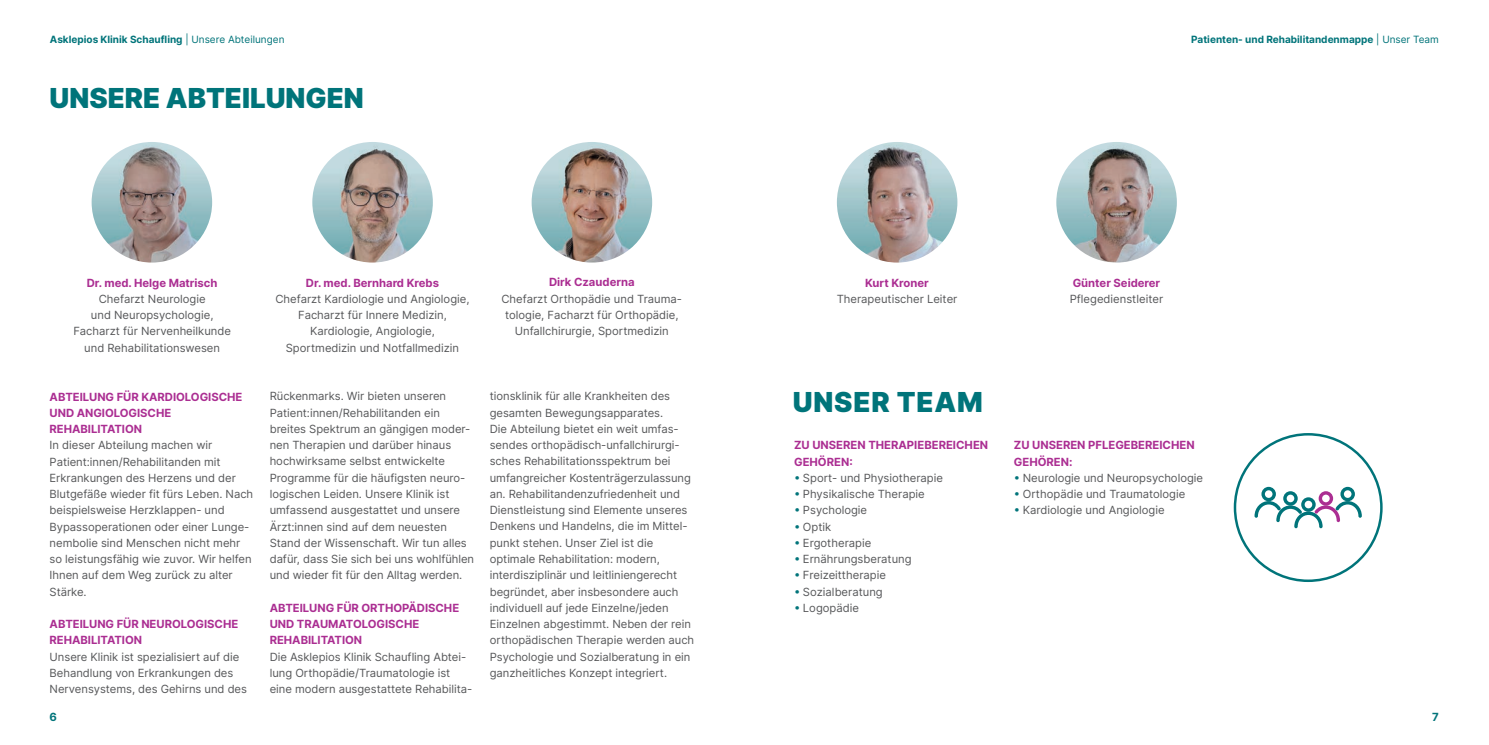
<style>
.page{position:relative;width:1489px;height:745px;background:#fff}
.page>*{position:absolute;margin:0;border:0;box-sizing:border-box;transform-origin:0 0}
.t1{font:900 27.5px "Inter";color:#00747a}
.t2{font:900 27.5px "Inter";letter-spacing:.03em;color:#00747a}
.t3{font:11.25px/16.2px "Inter";letter-spacing:-.005em;color:#57585a}
.t4{font:700 11.25px/16.2px "Inter";letter-spacing:-.005em;color:#ab2e92}
.t5{font:700 11.25px "Inter";color:#00747a}
.t6{font:700 10px "Inter";color:#00747a}
.s1{font-weight:400}
.s2{font-weight:700;color:#ab2e92}
.s3{color:#00747a}
</style>
<div class="page">
<svg style="left:1254px;top:486px;width:107px;height:42px"></svg>
<img style="left:531px;top:142px;width:121px;height:120px;border-radius:60px">
<img style="left:836px;top:142px;width:121px;height:120px;border-radius:60px">
<img style="left:1056px;top:142px;width:120px;height:120px;border-radius:60px">
<img style="left:92px;top:142px;width:120px;height:120px;border-radius:60px">
<img style="left:312px;top:142px;width:121px;height:120px;border-radius:60px">
<p class="t6" style="left:50px;top:32px;width:236px">Asklepios Klinik Schaufling <span class="s1">| Unsere Abteilungen</span></p>
<h1 class="t1" style="left:50px;top:78px;width:315px">UNSERE ABTEILUNGEN</h1>
<p class="t4" style="left:87px;top:274px;width:132px">Dr. med. Helge Matrisch</p>
<p class="t3" style="left:73px;top:290px;width:159px;text-align:center">Chefarzt Neurologie<br>und Neuropsychologie,<br>Facharzt für Nervenheilkunde und Rehabilitationswesen</p>
<p class="t4" style="left:50px;top:388px;width:194px">ABTEILUNG FÜR KARDIOLOGISCHE<br>UND ANGIOLOGISCHE<br>REHABILITATION</p>
<p class="t3" style="left:50px;top:436px;width:205px">In dieser Abteilung machen wir<br>Patient:innen/Rehabilitanden mit<br>Erkrankungen des Herzens und der<br>Blutgefäße wieder fit fürs Leben. Nach beispielsweise Herzklappen- und<br>Bypassoperationen oder einer Lunge&shy;nembolie sind Menschen nicht mehr so leistungsfähig wie zuvor. Wir helfen<br>Ihnen auf dem Weg zurück zu alter<br>Stärke.</p>
<p class="t4" style="left:50px;top:615px;width:190px">ABTEILUNG FÜR NEUROLOGISCHE<br>REHABILITATION</p>
<p class="t3" style="left:50px;top:647px;width:199px">Unsere Klinik ist spezialisiert auf die<br>Behandlung von Erkrankungen des<br>Nervensystems, des Gehirns und des</p>
<p class="t4" style="left:306px;top:274px;width:134px">Dr. med. Bernhard Krebs</p>
<p class="t3" style="left:275px;top:290px;width:196px;text-align:center">Chefarzt Kardiologie und Angiologie,<br>Facharzt für Innere Medizin,<br>Kardiologie, Angiologie,<br>Sportmedizin und Notfallmedizin</p>
<p class="t3" style="left:270px;top:387px;width:206px">Rückenmarks. Wir bieten unseren Patient:innen/Rehabilitanden ein breites Spektrum an gängigen moder&shy;nen Therapien und darüber hinaus hochwirksame selbst entwickelte Programme für die häufigsten neuro&shy;logischen Leiden. Unsere Klinik ist umfassend ausgestattet und unsere Ärzt:innen sind auf dem neuesten Stand der Wissenschaft. Wir tun alles dafür, dass Sie sich bei uns wohlfühlen und wieder fit für den Alltag werden.</p>
<p class="t4" style="left:270px;top:599px;width:191px">ABTEILUNG FÜR ORTHOPÄDISCHE<br>UND TRAUMATOLOGISCHE<br>REHABILITATION</p>
<p class="t3" style="left:270px;top:647px;width:204px">Die Asklepios Klinik Schaufling Abtei&shy;lung Orthopädie/Traumatologie ist eine modern ausgestattete Rehabilita-</p>
<p class="t4" style="left:549px;top:274px;width:87px">Dirk Czauderna</p>
<p class="t3" style="left:501px;top:290px;width:182px;text-align:center">Chefarzt Orthopädie und Trauma&shy;tologie, Facharzt für Orthopädie,<br>Unfallchirurgie, Sportmedizin</p>
<p class="t3" style="left:490px;top:387px;width:206px">tionsklinik für alle Krankheiten des gesamten Bewegungsapparates.<br>Die Abteilung bietet ein weit umfas&shy;sendes orthopädisch-unfallchirurgi&shy;sches Rehabilitationsspektrum bei umfangreicher Kostenträgerzulassung an. Rehabilitandenzufriedenheit und Dienstleistung sind Elemente unseres Denkens und Handelns, die im Mittel&shy;punkt stehen. Unser Ziel ist die optimale Rehabilitation: modern, interdisziplinär und leitliniengerecht begründet, aber insbesondere auch individuell auf jede Einzelne/jeden Einzelnen abgestimmt. Neben der rein orthopädischen Therapie werden auch Psychologie und Sozialberatung in ein ganzheitliches Konzept integriert.</p>
<p class="t6" style="left:1191px;top:32px;width:249px">Patienten- und Rehabilitandenmappe <span class="s1">| Unser Team</span></p>
<p class="t4" style="left:865px;top:274px;width:65px">Kurt Kroner</p>
<p class="t3" style="left:836px;top:290px;width:122px">Therapeutischer Leiter</p>
<h1 class="t2" style="left:792px;top:382px;width:191px">UNSER TEAM</h1>
<p class="t4" style="left:1072px;top:274px;width:89px">Günter Seiderer</p>
<p class="t3" style="left:1069px;top:290px;width:95px">Pflegedienstleiter</p>
<p class="t3" style="left:794px;top:436px;width:195px"><span class="s2">ZU UNSEREN THERAPIEBEREICHEN<br>GEHÖREN:<br></span><span class="s3">բ</span> Sport- und Physiotherapie<br><span class="s3">բ</span> Physikalische Therapie<br><span class="s3">բ</span> Psychologie<br><span class="s3">բ</span> Optik<br><span class="s3">բ</span> Ergotherapie<br><span class="s3">բ</span> Ernährungsberatung<br><span class="s3">բ</span> Freizeittherapie<br><span class="s3">բ</span> Sozialberatung<br><span class="s3">բ</span> Logopädie</p>
<p class="t3" style="left:1013px;top:436px;width:191px"><span class="s2">ZU UNSEREN PFLEGEBEREICHEN<br>GEHÖREN:<br></span><span class="s3">բ</span> Neurologie und Neuropsychologie <span class="s3">բ</span> Orthopädie und Traumatologie<br><span class="s3">բ</span> Kardiologie und Angiologie</p>
<p class="t5" style="left:50px;top:708px;width:9px">6</p>
<p class="t5" style="left:1432px;top:708px;width:8px">7</p>
</div>
